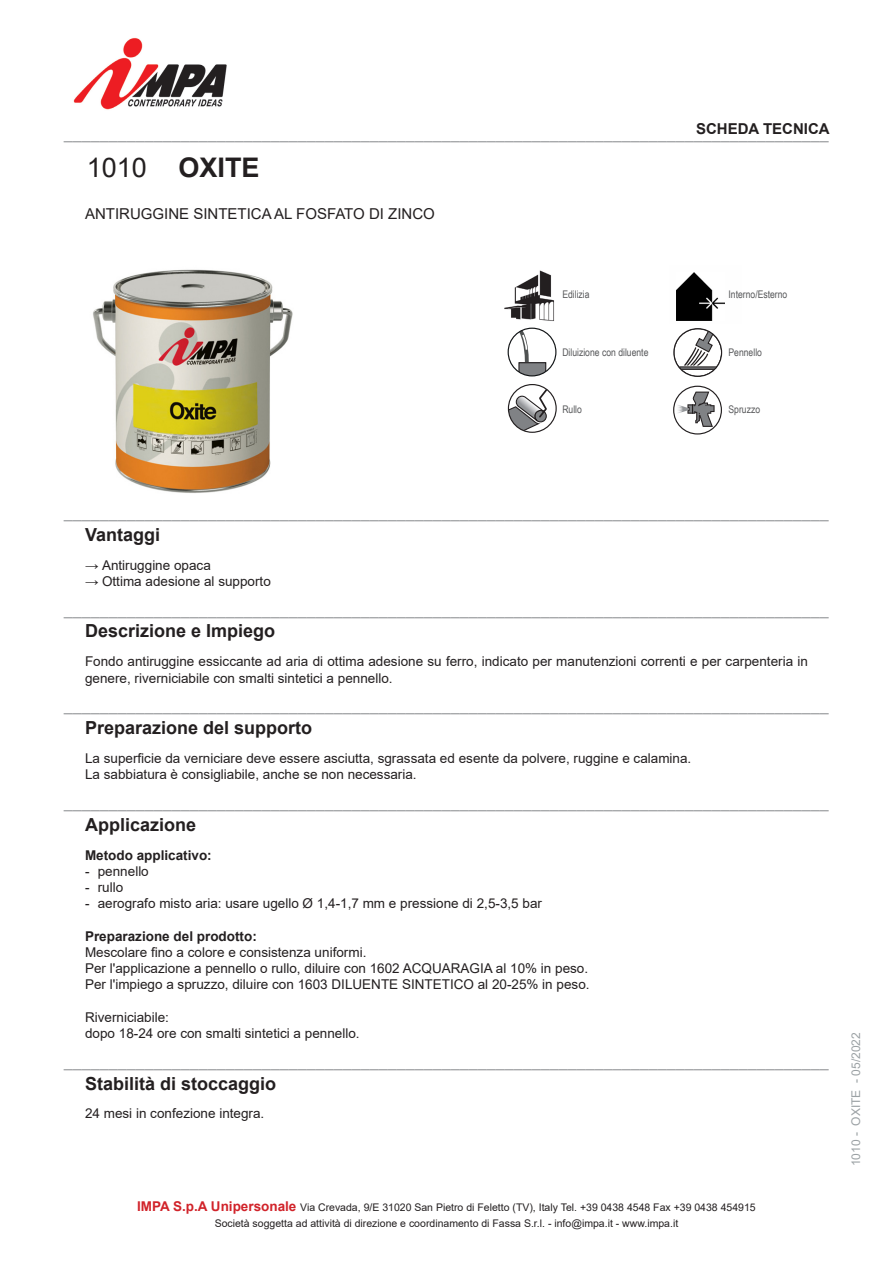
<style>
.page{position:relative;width:893px;height:1263px;background:#fff}
.page>*{position:absolute;margin:0;border:0;box-sizing:border-box;transform-origin:0 0}
.Impa_Sottotitolo{font:700 27px "Arial";color:#231f20}
.Impa_Codice{font:27px "Arial";color:#231f20}
.Impa_Riga{font:18px "Minion Pro";color:#808285}
.Impa_Riga_Alta{font:18px "Minion Pro";color:#808285}
.Impa_Titolo{font:700 18px "Arial";color:#231f20}
.Impa_Descrizione{font:15px "Arial";color:#231f20}
.Impa_Scheda_Tecnica{font:700 15px "Arial";color:#231f20}
.Impa_Descrizione_Imp{font:13.5px/16.2px "Arial";color:#231f20}
.Impa_Applicazione{font:13.5px "Arial";color:#231f20}
.Impa_Preparazione_de{font:13.5px "Arial";color:#231f20}
.Grassetto{font:700 13.5px "Arial";color:#231f20}
.Impa_Conservazione{font:13.5px "Arial";color:#231f20}
.t1{font:12px "Arial";color:#9ba1a4}
.t2{font:10.5px/16.2px "Arial";color:#231f20;text-align:center}
.Frase{font:10.5px "Arial Narrow";color:#57585a}
.s1{font-weight:700;font-size:13.5px;color:#d1232a}
</style>
<div class="page">
<img style="left:73px;top:38px;width:154px;height:72px">
<img style="left:93px;top:269px;width:200px;height:224px">
<img style="left:504px;top:270px;width:51px;height:51px">
<svg style="left:508px;top:328px;width:48px;height:48px"></svg>
<div style="left:508px;top:328px;width:48px;height:48px;border:1px solid #111416;border-radius:50%"></div>
<svg style="left:512px;top:328px;width:34px;height:48px"></svg>
<svg style="left:508px;top:385px;width:47px;height:47px"></svg>
<div style="left:508px;top:384px;width:49px;height:49px;border:1px solid #231f20;border-radius:50%"></div>
<img style="left:676px;top:272px;width:37px;height:49px">
<img style="left:676px;top:273px;width:49px;height:47px">
<svg style="left:675px;top:329px;width:47px;height:47px"></svg>
<div style="left:673px;top:328px;width:49px;height:49px;border:1px solid #231f20;border-radius:50%"></div>
<svg style="left:674px;top:386px;width:47px;height:48px"></svg>
<div style="left:673px;top:386px;width:49px;height:48px;border:1px solid #231f20;border-radius:50%"></div>
<svg style="left:675px;top:392px;width:40px;height:35px"></svg>
<p class="Impa_Scheda_Tecnica" style="left:696px;top:118px;width:135px">SCHEDA TECNICA</p>
<p class="Impa_Riga_Alta" style="left:64px;top:122px;width:767px">_____________________________________________________________________________________</p>
<p class="Impa_Codice" style="left:87px;top:149px;width:62px">1010</p>
<p class="Impa_Sottotitolo" style="left:179px;top:148px;width:83px">OXITE</p>
<p class="Impa_Descrizione" style="left:85px;top:203px;width:351px">ANTIRUGGINE SINTETICA AL FOSFATO DI ZINCO</p>
<p class="Frase" style="left:562px;top:287px;width:29px">Edilizia</p>
<p class="Frase" style="left:728px;top:287px;width:60px">Interno/Esterno</p>
<p class="Frase" style="left:562px;top:344px;width:88px">Diluizione con diluente</p>
<p class="Frase" style="left:728px;top:344px;width:35px">Pennello</p>
<p class="Frase" style="left:562px;top:402px;width:21px">Rullo</p>
<p class="Frase" style="left:728px;top:402px;width:33px">Spruzzo</p>
<p class="Impa_Riga" style="left:64px;top:501px;width:767px">_____________________________________________________________________________________</p>
<p class="Impa_Titolo" style="left:85px;top:522px;width:77px">Vantaggi</p>
<p class="Impa_Descrizione_Imp" style="left:85px;top:557px;width:127px">→ Antiruggine opaca</p>
<p class="Impa_Descrizione_Imp" style="left:85px;top:573px;width:187px">→ Ottima adesione al supporto</p>
<p class="Impa_Riga" style="left:64px;top:598px;width:767px">_____________________________________________________________________________________</p>
<p class="Impa_Titolo" style="left:85px;top:618px;width:192px">Descrizione e Impiego</p>
<p class="Impa_Descrizione_Imp" style="left:85px;top:653px;width:724px">Fondo antiruggine essiccante ad aria di ottima adesione su ferro, indicato per manutenzioni correnti e per carpenteria in genere, riverniciabile con smalti sintetici a pennello.</p>
<p class="Impa_Riga" style="left:64px;top:695px;width:767px">_____________________________________________________________________________________</p>
<p class="Impa_Titolo" style="left:85px;top:715px;width:229px">Preparazione del supporto</p>
<p class="Impa_Preparazione_de" style="left:85px;top:749px;width:608px">La superficie da verniciare deve essere asciutta, sgrassata ed esente da polvere, ruggine e calamina.</p>
<p class="Impa_Preparazione_de" style="left:85px;top:765px;width:333px">La sabbiatura è consigliabile, anche se non necessaria.</p>
<p class="Impa_Riga" style="left:64px;top:791px;width:767px">_____________________________________________________________________________________</p>
<p class="Impa_Titolo" style="left:85px;top:812px;width:113px">Applicazione</p>
<p class="Grassetto" style="left:85px;top:845px;width:128px">Metodo applicativo:</p>
<p class="Impa_Descrizione_Imp" style="left:85px;top:863px;width:65px">- pennello</p>
<p class="Impa_Descrizione_Imp" style="left:85px;top:879px;width:40px">- rullo</p>
<p class="Impa_Descrizione_Imp" style="left:85px;top:895px;width:458px">- aerografo misto aria: usare ugello Ø 1,4-1,7 mm e pressione di 2,5-3,5 bar</p>
<p class="Grassetto" style="left:85px;top:926px;width:173px">Preparazione del prodotto:</p>
<p class="Impa_Applicazione" style="left:85px;top:943px;width:283px">Mescolare fino a colore e consistenza uniformi.</p>
<p class="Impa_Applicazione" style="left:85px;top:959px;width:505px">Per l'applicazione a pennello o rullo, diluire con 1602 ACQUARAGIA al 10% in peso.</p>
<p class="Impa_Applicazione" style="left:85px;top:975px;width:506px">Per l'impiego a spruzzo, diluire con 1603 DILUENTE SINTETICO al 20-25% in peso.</p>
<p class="Impa_Applicazione" style="left:85px;top:1008px;width:86px">Riverniciabile:</p>
<p class="Impa_Applicazione" style="left:85px;top:1024px;width:276px">dopo 18-24 ore con smalti sintetici a pennello.</p>
<p class="Impa_Riga" style="left:64px;top:1050px;width:767px">_____________________________________________________________________________________</p>
<p class="Impa_Titolo" style="left:85px;top:1070px;width:193px">Stabilità di stoccaggio</p>
<p class="Impa_Conservazione" style="left:85px;top:1104px;width:181px">24 mesi in confezione integra.</p>
<p class="t2" style="left:137px;top:1199px;width:620px"><span class="s1">IMPA S.p.A Unipersonale</span> Via Crevada, 9/E 31020 San Pietro di Feletto (TV), Italy Tel. +39 0438 4548 Fax +39 0438 454915<br>Società soggetta ad attività di direzione e coordinamento di Fassa S.r.l. - info@impa.it - www.impa.it</p>
<p class="t1" style="left:848px;top:1166px;width:136px;rotate:-90deg">1010 - OXITE - 05/2022</p>
</div>
